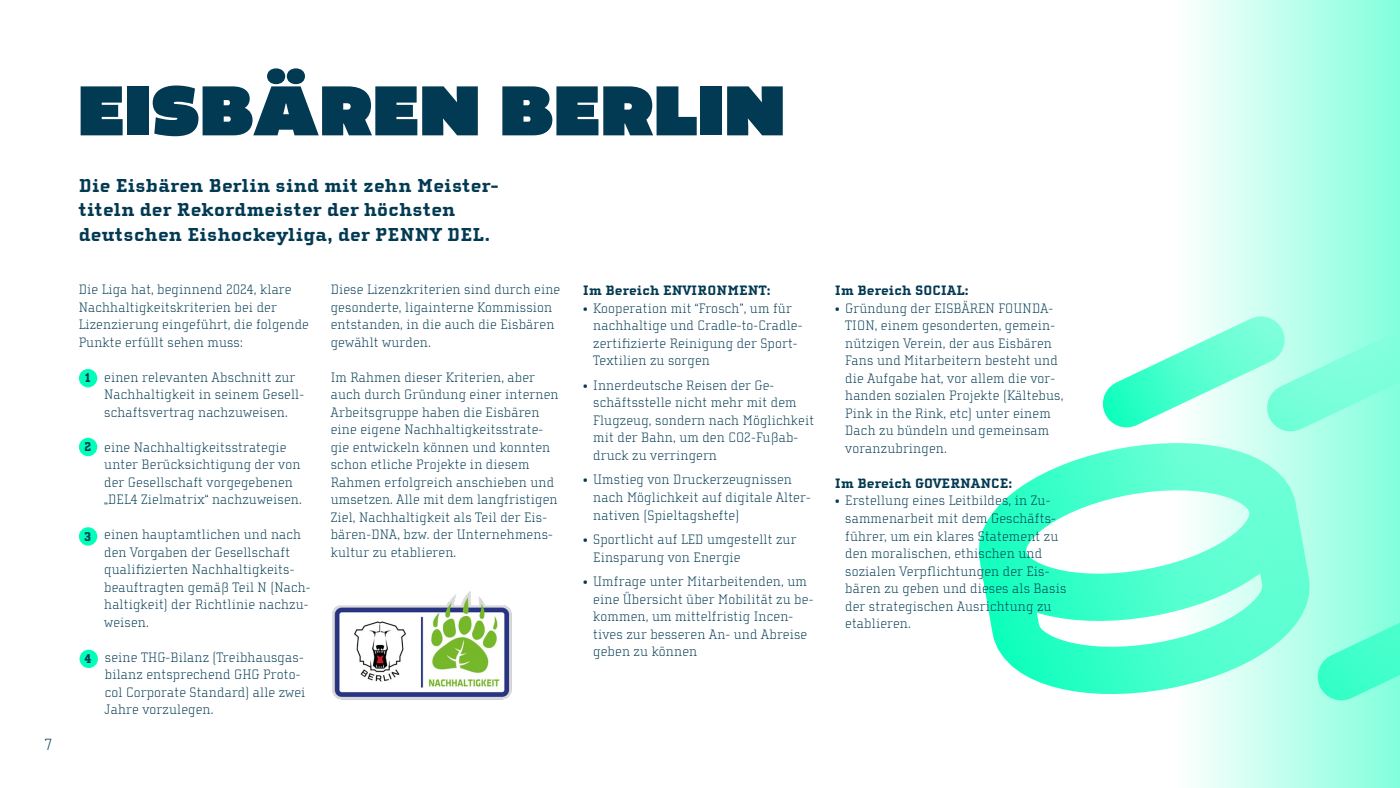
<style>
.page{position:relative;width:1400px;height:788px;background:#fff}
.page>*{position:absolute;margin:0;border:0;box-sizing:border-box;transform-origin:0 0}
.t1{font:900 74.38px "Altivo";letter-spacing:.02em;color:#033a53}
.t2{font:800 19.25px/24.5px "Cholla Slab OT";letter-spacing:.02em;color:#033a53}
.t3{font:100 16.62px "Cholla Slab OT";color:#033a53}
.t4{font:100 14px/17.5px "Cholla Slab OT";letter-spacing:.01em;color:#033a53}
.t5{font:800 14px "Cholla Slab OT";letter-spacing:.01em;color:#033a53}
.s1{font-weight:800;font-size:13.12px}
</style>
<div class="page">
<svg style="left:1193px;top:0;width:207px;height:788px;background:#b6ffea"></svg>
<svg style="left:1058px;top:446px;width:247px;height:21px;background:#8cffdf"></svg>
<svg style="left:978px;top:467px;width:343px;height:250px"></svg>
<svg style="left:1103px;top:296px;width:297px;height:150px"></svg>
<svg style="left:1308px;top:569px;width:92px;height:146px;background:#80ffdb"></svg>
<div style="left:79px;top:369px;width:18px;height:18px;background:#00ffb9;border-radius:50%"></div>
<div style="left:79px;top:438px;width:18px;height:18px;background:#00ffb9;border-radius:50%"></div>
<div style="left:79px;top:527px;width:18px;height:18px;background:#00ffb9;border-radius:50%"></div>
<div style="left:80px;top:649px;width:18px;height:19px;background:#00ffb9;border-radius:50%"></div>
<img style="left:332px;top:591px;width:180px;height:109px">
<p class="t3" style="left:44px;top:735px;width:10px">7</p>
<h1 class="t1" style="left:79px;top:61px;width:707px">EISBÄREN BERLIN</h1>
<h2 class="t2" style="left:79px;top:173px;width:421px">Die Eisbären Berlin sind mit zehn Meister&shy;titeln der Rekordmeister der höchsten deutschen Eishockeyliga, der PENNY DEL.</h2>
<p class="t4" style="left:79px;top:281px;width:232px">Die Liga hat, beginnend 2024, klare Nachhaltigkeitskriterien bei der Lizenzierung eingeführt, die folgende Punkte erfüllt sehen muss:</p>
<p class="t4" style="left:104px;top:368px;width:201px;text-indent:-20px"><span class="s1">1</span> einen relevanten Abschnitt zur<br>Nachhaltigkeit in seinem Gesell&shy;schaftsvertrag nachzuweisen.</p>
<p class="t4" style="left:104px;top:438px;width:199px;text-indent:-20px"><span class="s1">2</span> eine Nachhaltigkeitsstrategie unter Berücksichtigung der von der Gesellschaft vorgegebenen „DEL4 Zielmatrix“ nachzuweisen.</p>
<p class="t4" style="left:104px;top:526px;width:208px;text-indent:-20px"><sub>3</sub> einen hauptamtlichen und nach den Vorgaben der Gesellschaft qualifizierten Nachhaltigkeits&shy;beauftragten gemäß Teil N (Nach&shy;haltigkeit) der Richtlinie nachzu&shy;weisen.</p>
<p class="t4" style="left:105px;top:648px;width:202px;text-indent:-21px"><sub>4</sub> seine THG-Bilanz (Treibhausgas&shy;bilanz entsprechend GHG Proto&shy;col Corporate Standard) alle zwei<br>Jahre vorzulegen.</p>
<p class="t4" style="left:331px;top:281px;width:231px">Diese Lizenzkriterien sind durch eine gesonderte, ligainterne Kommission entstanden, in die auch die Eisbären gewählt wurden.</p>
<p class="t4" style="left:331px;top:368px;width:229px">Im Rahmen dieser Kriterien, aber auch durch Gründung einer internen Arbeitsgruppe haben die Eisbären eine eigene Nachhaltigkeitsstrate&shy;gie entwickeln können und konnten schon etliche Projekte in diesem Rahmen erfolgreich anschieben und umsetzen. Alle mit dem langfristigen Ziel, Nachhaltigkeit als Teil der Eis&shy;bären-DNA, bzw. der Unternehmens&shy;kultur zu etablieren.</p>
<p class="t5" style="left:583px;top:283px;width:189px">Im Bereich ENVIRONMENT:</p>
<p class="t4" style="left:593px;top:300px;width:211px;text-indent:-10px">• Kooperation mit “Frosch”, um für nachhaltige und Cradle-to-Cradle&shy;zertifizierte Reinigung der Sport-<br>Textilien zu sorgen</p>
<p class="t4" style="left:593px;top:377px;width:222px;text-indent:-10px">• Innerdeutsche Reisen der Ge&shy;schäftsstelle nicht mehr mit dem<br>Flugzeug, sondern nach Möglichkeit mit der Bahn, um den CO2-Fußab&shy;druck zu verringern</p>
<p class="t4" style="left:593px;top:471px;width:219px;text-indent:-10px">• Umstieg von Druckerzeugnissen nach Möglichkeit auf digitale Alter&shy;nativen (Spieltagshefte)</p>
<p class="t4" style="left:593px;top:531px;width:205px;text-indent:-10px">• Sportlicht auf LED umgestellt zur<br>Einsparung von Energie</p>
<p class="t4" style="left:593px;top:573px;width:222px;text-indent:-10px">• Umfrage unter Mitarbeitenden, um eine Übersicht über Mobilität zu be&shy;kommen, um mittelfristig Incen&shy;tives zur besseren An- und Abreise geben zu können</p>
<p class="t5" style="left:835px;top:283px;width:135px">Im Bereich SOCIAL:</p>
<p class="t4" style="left:845px;top:300px;width:220px;text-indent:-10px">• Gründung der EISBÄREN FOUNDA-<br>TION, einem gesonderten, gemein&shy;nützigen Verein, der aus Eisbären<br>Fans und Mitarbeitern besteht und die Aufgabe hat, vor allem die vor&shy;handen sozialen Projekte (Kältebus,<br>Pink in the Rink, etc) unter einem<br>Dach zu bündeln und gemeinsam voranzubringen.</p>
<p class="t5" style="left:835px;top:475px;width:179px">Im Bereich GOVERNANCE:</p>
<p class="t4" style="left:845px;top:492px;width:223px;text-indent:-10px">• Erstellung eines Leitbildes, in Zu&shy;sammenarbeit mit dem Geschäfts&shy;führer, um ein klares Statement zu den moralischen, ethischen und sozialen Verpflichtungen der Eis&shy;bären zu geben und dieses als Basis der strategischen Ausrichtung zu etablieren.</p>
</div>
